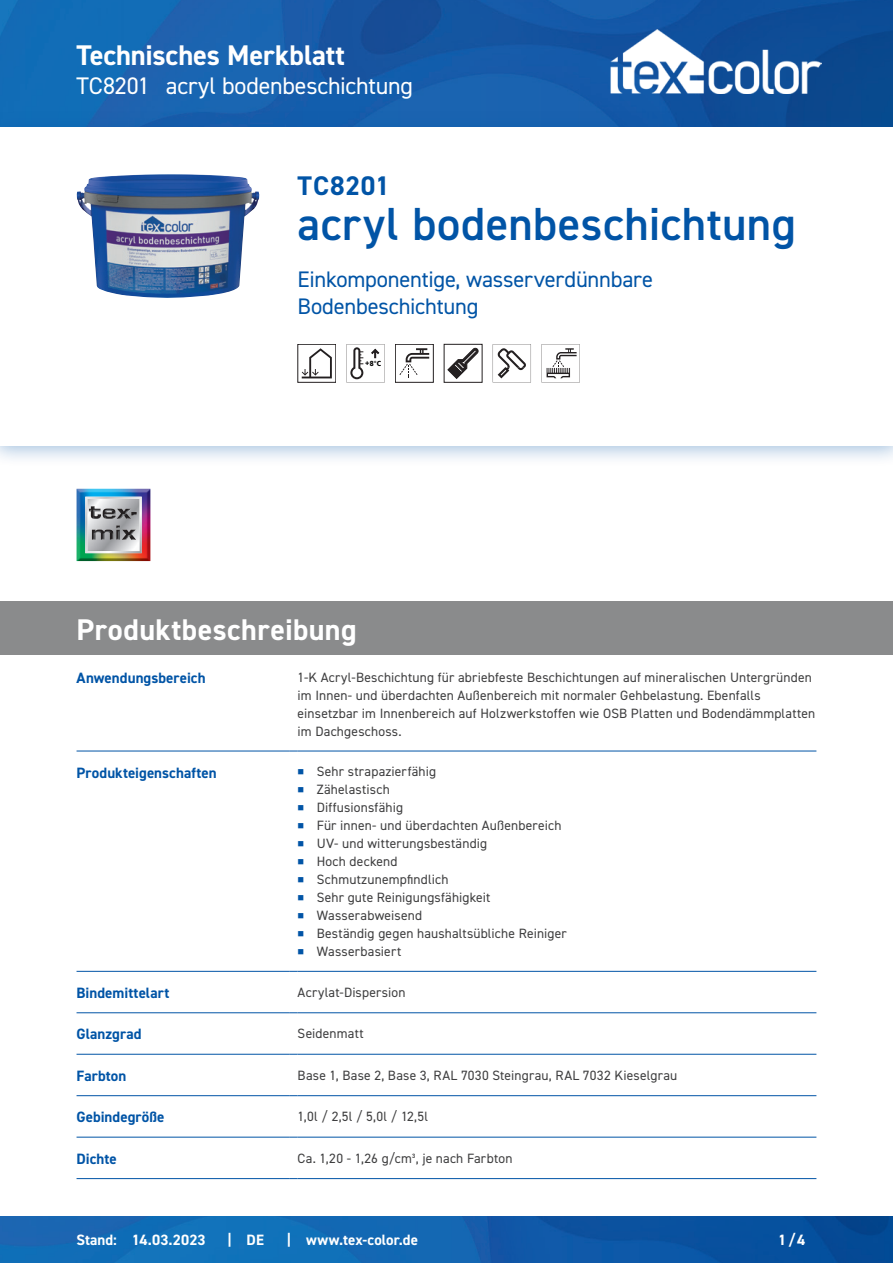
<style>
.page{position:relative;width:893px;height:1263px;background:#fff}
.page>*{position:absolute;margin:0;border:0;box-sizing:border-box;transform-origin:0 0}
.CB_AF_Produktname{font:600 46.5px "DIN2014";letter-spacing:.01em;color:#0154a6}
.CB_AF_Kapitel_Uebers{font:700 30px "DIN2014";letter-spacing:.015em;color:#fff}
.CB_AF_Kopf_TM{font:700 28.5px "DIN2014";letter-spacing:-.005em;color:#fff}
.CB_AF_Produktkuerzel{font:700 27px "DIN2014";letter-spacing:.03em;color:#0154a6}
.CB_AF_Kopf_Produktna{font:24px "DIN2014";letter-spacing:-.005em;color:#fff}
.CB_AF_Subline_Produk{font:22.5px/27px "DIN2014";letter-spacing:-.01em;color:#0154a6}
.CB_AF_Abschnitt_Uebe{font:700 15px "DIN2014";letter-spacing:.005em;color:#0154a6}
.CB_AF_Fuß_Stand_link{font:700 15px "DIN2014";letter-spacing:.005em;color:#fff}
.CB_AF_Text_Standard{font:13.5px/18px "DIN2014";letter-spacing:.01em;color:#3e3e3f}
.t1{font:900 7.35px "Frutiger LT";color:#000}
.s1{font-weight:400}
</style>
<div class="page">
<img style="left:0;top:0;width:893px;height:111px">
<img style="left:0;top:1216px;width:893px;height:47px">
<hr style="left:77px;top:751px;width:212px;height:1px;background:#0154a6">
<hr style="left:298px;top:751px;width:518px;height:1px;background:#0154a6">
<hr style="left:77px;top:971px;width:212px;height:1px;background:#0154a6">
<hr style="left:298px;top:971px;width:518px;height:1px;background:#0154a6">
<hr style="left:77px;top:1012px;width:212px;height:1px;background:#0154a6">
<hr style="left:298px;top:1012px;width:518px;height:1px;background:#0154a6">
<hr style="left:77px;top:1054px;width:212px;height:1px;background:#0154a6">
<hr style="left:298px;top:1054px;width:518px;height:1px;background:#0154a6">
<hr style="left:77px;top:1095px;width:212px;height:1px;background:#0154a6">
<hr style="left:298px;top:1095px;width:518px;height:1px;background:#0154a6">
<hr style="left:77px;top:1137px;width:212px;height:1px;background:#0154a6">
<hr style="left:298px;top:1137px;width:518px;height:1px;background:#0154a6">
<hr style="left:77px;top:1178px;width:212px;height:1px;background:#0154a6">
<hr style="left:298px;top:1178px;width:518px;height:1px;background:#0154a6">
<div style="left:0;top:601px;width:893px;height:54px;background:#8a8b8c"></div>
<div style="left:0;top:111px;width:893px;height:356px;background:#0154a6;opacity:.35"></div>
<div style="left:0;top:128px;width:893px;height:318px;background:#fff"></div>
<img style="left:77px;top:174px;width:182px;height:124px">
<svg style="left:302px;top:348px;width:30px;height:30px"></svg>
<svg style="left:346px;top:344px;width:39px;height:38px"></svg>
<div style="left:395px;top:344px;width:38px;height:38px;border:1px solid #231f20"></div>
<svg style="left:399px;top:348px;width:30px;height:30px"></svg>
<svg style="left:448px;top:348px;width:30px;height:31px"></svg>
<svg style="left:493px;top:344px;width:38px;height:38px"></svg>
<svg style="left:541px;top:344px;width:39px;height:38px"></svg>
<img style="left:77px;top:489px;width:73px;height:72px">
<img style="left:85px;top:497px;width:57px;height:56px">
<svg style="left:89px;top:506px;width:27px;height:13px"></svg>
<img style="left:117px;top:509px;width:20px;height:10px">
<img style="left:120px;top:530px;width:16px;height:10px">
<img style="left:92px;top:525px;width:28px;height:15px">
<img style="left:610px;top:30px;width:211px;height:64px">
<p class="CB_AF_Kopf_TM" style="left:77px;top:36px;width:270px">Technisches Merkblatt</p>
<p class="CB_AF_Kopf_Produktna" style="left:77px;top:71px;width:75px">TC8201</p>
<p class="CB_AF_Kopf_Produktna" style="left:166px;top:71px;width:249px">acryl bodenbeschichtung</p>
<p class="CB_AF_Produktkuerzel" style="left:298px;top:168px;width:94px">TC8201</p>
<p class="CB_AF_Produktname" style="left:298px;top:193px;width:500px">acryl bodenbeschichtung</p>
<p class="CB_AF_Subline_Produk" style="left:298px;top:266px;width:357px">Einkomponentige, wasserverdünnbare<br>Bodenbeschichtung</p>
<p class="t1" style="left:365px;top:359px;width:17px">+8<span class="s1">°</span>C</p>
<p class="CB_AF_Kapitel_Uebers" style="left:77px;top:609px;width:282px">Produktbeschreibung</p>
<p class="CB_AF_Abschnitt_Uebe" style="left:77px;top:668px;width:131px">Anwendungsbereich</p>
<p class="CB_AF_Text_Standard" style="left:298px;top:668px;width:519px">1-K Acryl-Beschichtung für abriebfeste Beschichtungen auf mineralischen Untergründen im Innen- und überdachten Außenbereich mit normaler Gehbelastung. Ebenfalls einsetzbar im Innenbereich auf Holzwerkstoffen wie OSB Platten und Bodendämmplatten im Dachgeschoss.</p>
<p class="CB_AF_Abschnitt_Uebe" style="left:77px;top:762px;width:142px">Produkteigenschaften</p>
<p class="CB_AF_Text_Standard" style="left:317px;top:762px;width:121px">Sehr strapazierfähig</p>
<p class="CB_AF_Text_Standard" style="left:317px;top:780px;width:74px">Zähelastisch</p>
<p class="CB_AF_Text_Standard" style="left:317px;top:798px;width:88px">Diffusionsfähig</p>
<p class="CB_AF_Text_Standard" style="left:317px;top:816px;width:246px">Für innen- und überdachten Außenbereich</p>
<p class="CB_AF_Text_Standard" style="left:317px;top:834px;width:172px">UV- und witterungsbeständig</p>
<p class="CB_AF_Text_Standard" style="left:317px;top:852px;width:82px">Hoch deckend</p>
<p class="CB_AF_Text_Standard" style="left:317px;top:870px;width:133px">Schmutzunempfindlich</p>
<p class="CB_AF_Text_Standard" style="left:317px;top:888px;width:175px">Sehr gute Reinigungsfähigkeit</p>
<p class="CB_AF_Text_Standard" style="left:317px;top:906px;width:107px">Wasserabweisend</p>
<p class="CB_AF_Text_Standard" style="left:317px;top:924px;width:251px">Beständig gegen haushaltsübliche Reiniger</p>
<p class="CB_AF_Text_Standard" style="left:317px;top:942px;width:86px">Wasserbasiert</p>
<p class="CB_AF_Abschnitt_Uebe" style="left:77px;top:983px;width:94px">Bindemittelart</p>
<p class="CB_AF_Text_Standard" style="left:298px;top:983px;width:109px">Acrylat-Dispersion</p>
<p class="CB_AF_Abschnitt_Uebe" style="left:77px;top:1024px;width:67px">Glanzgrad</p>
<p class="CB_AF_Text_Standard" style="left:298px;top:1024px;width:67px">Seidenmatt</p>
<p class="CB_AF_Abschnitt_Uebe" style="left:77px;top:1066px;width:51px">Farbton</p>
<p class="CB_AF_Text_Standard" style="left:298px;top:1066px;width:381px">Base 1, Base 2, Base 3, RAL 7030 Steingrau, RAL 7032 Kieselgrau</p>
<p class="CB_AF_Abschnitt_Uebe" style="left:77px;top:1107px;width:90px">Gebindegröße</p>
<p class="CB_AF_Text_Standard" style="left:298px;top:1107px;width:132px">1,0l / 2,5l / 5,0l / 12,5l</p>
<p class="CB_AF_Abschnitt_Uebe" style="left:77px;top:1148px;width:42px">Dichte</p>
<p class="CB_AF_Text_Standard" style="left:298px;top:1149px;width:216px">Ca. 1,20 - 1,26 g/cm³, je nach Farbton</p>
<p class="CB_AF_Fuß_Stand_link" style="left:77px;top:1230px;width:42px">Stand:</p>
<p class="CB_AF_Fuß_Stand_link" style="left:132px;top:1230px;width:75px">14.03.2023</p>
<p class="CB_AF_Fuß_Stand_link" style="left:227px;top:1229px;width:6px">|</p>
<p class="CB_AF_Fuß_Stand_link" style="left:247px;top:1230px;width:19px">DE</p>
<p class="CB_AF_Fuß_Stand_link" style="left:287px;top:1229px;width:6px">|</p>
<p class="CB_AF_Fuß_Stand_link" style="left:306px;top:1230px;width:113px">www.tex-color.de</p>
<p class="CB_AF_Fuß_Stand_link" style="left:778px;top:1230px;width:29px">1/4</p>
</div>
